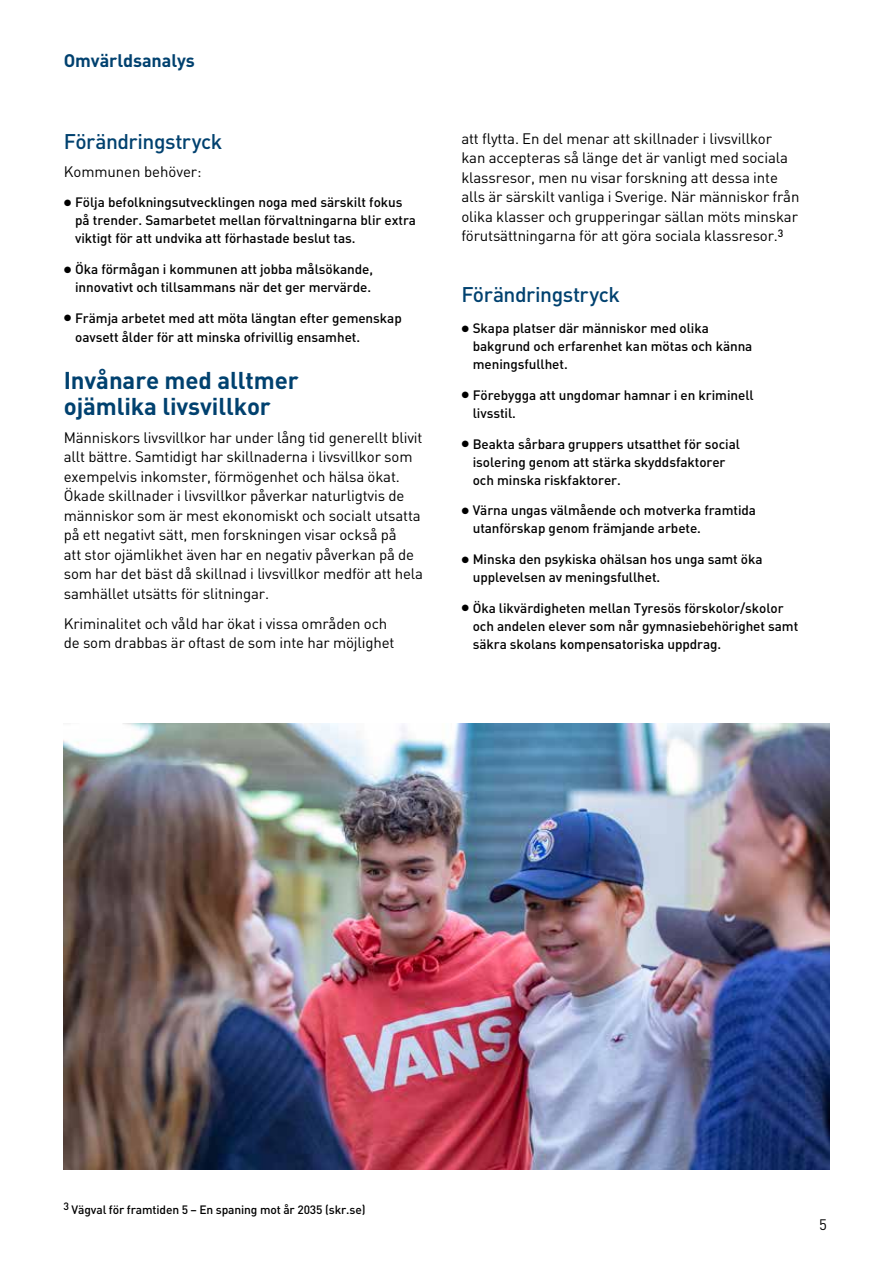
<style>
.page{position:relative;width:893px;height:1263px;background:#fff}
.page>*{position:absolute;margin:0;border:0;box-sizing:border-box;transform-origin:0 0}
.t1{font:700 24px/25.5px "DIN";letter-spacing:-.005em;color:#00416f}
.t2{font:500 21px "DIN";letter-spacing:-.025em;color:#00416f}
.t3{font:700 18px "DIN";letter-spacing:-.005em;color:#00416f}
.t4{font:15px/19.5px "DIN";letter-spacing:-.01em;color:#000}
.t5{font:500 13.5px/18px "DIN";letter-spacing:-.005em;color:#000}
.t6{font:500 12px "DIN";letter-spacing:-.01em;color:#000}
</style>
<div class="page">
<img style="left:64px;top:724px;width:765px;height:445px">
<h3 class="t3" style="left:64px;top:49px;width:133px">Omvärldsanalys</h3>
<h2 class="t2" style="left:64px;top:128px;width:160px">Förändringstryck</h2>
<p class="t4" style="left:64px;top:161px;width:139px">Kommunen behöver:</p>
<p class="t5" style="left:75px;top:193px;width:342px;text-indent:-11px">● Följa befolkningsutvecklingen noga med särskilt fokus på trender. Samarbetet mellan förvaltningarna blir extra viktigt för att undvika att förhastade beslut tas.</p>
<p class="t5" style="left:64px;top:260px;width:311px;text-align:right">● Öka förmågan i kommunen att jobba målsökande, innovativt och tillsammans när det ger mervärde.</p>
<p class="t5" style="left:75px;top:308px;width:328px;line-height:19.5px;text-indent:-11px">● Främja arbetet med att möta längtan efter gemenskap oavsett ålder för att minska ofrivillig ensamhet.</p>
<h1 class="t1" style="left:64px;top:367px;width:236px">Invånare med alltmer ojämlika livsvillkor</h1>
<p class="t4" style="left:64px;top:427px;width:361px">Människors livsvillkor har under lång tid generellt blivit allt bättre. Samtidigt har skillnaderna i livsvillkor som exempelvis inkomster, förmögenhet och hälsa ökat.<br>Ökade skillnader i livsvillkor påverkar naturligtvis de människor som är mest ekonomiskt och socialt utsatta på ett negativt sätt, men forskningen visar också på<br>att stor ojämlikhet även har en negativ påverkan på de som har det bäst då skillnad i livsvillkor medför att hela samhället utsätts för slitningar.</p>
<p class="t4" style="left:64px;top:613px;width:332px">Kriminalitet och våld har ökat i vissa områden och de som drabbas är oftast de som inte har möjlighet</p>
<p class="t4" style="left:461px;top:128px;width:340px">att flytta. En del menar att skillnader i livsvillkor kan accepteras så länge det är vanligt med sociala klass resor, men nu visar forskning att dessa inte alls är särskilt vanliga i Sverige. När människor från olika klasser och grupperingar sällan möts minskar förutsättningarna för att göra sociala klassresor.<sup>3</sup></p>
<h2 class="t2" style="left:461px;top:281px;width:160px">Förändringstryck</h2>
<p class="t5" style="left:473px;top:319px;width:281px;text-indent:-11px">● Skapa platser där människor med olika bakgrund och erfarenhet kan mötas och känna meningsfullhet.</p>
<p class="t5" style="left:473px;top:386px;width:282px;text-indent:-11px">● Förebygga att ungdomar hamnar i en kriminell livsstil.</p>
<p class="t5" style="left:473px;top:434px;width:269px;text-indent:-11px">● Beakta sårbara gruppers utsatthet för social isolering genom att stärka skyddsfaktorer och minska risk faktorer.</p>
<p class="t5" style="left:473px;top:501px;width:285px;text-indent:-11px">● Värna ungas välmående och motverka framtida utanförskap genom främjande arbete.</p>
<p class="t5" style="left:473px;top:550px;width:291px;text-indent:-11px">● Minska den psykiska ohälsan hos unga samt öka upplevelsen av meningsfullhet.</p>
<p class="t5" style="left:473px;top:599px;width:327px;text-indent:-11px">● Öka likvärdigheten mellan Tyresös förskolor/skolor och andelen elever som når gymnasiebehörighet samt säkra skolans kompensatoriska uppdrag.</p>
<p class="t6" style="left:63px;top:1201px;width:303px"><sup>3</sup> Vägval för framtiden 5 – En spaning mot år 2035 (skr.se)</p>
<p class="t4" style="left:819px;top:1215px;width:9px">5</p>
</div>
